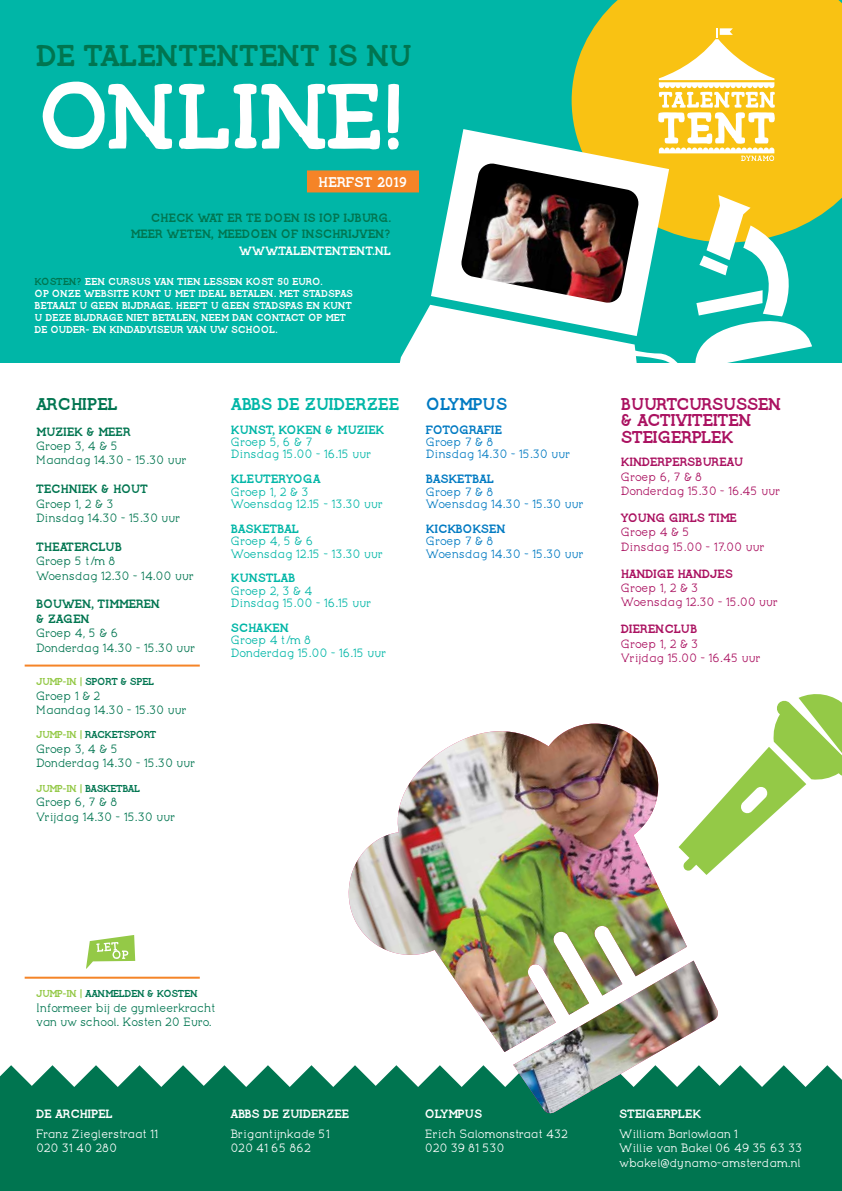
<style>
.page{position:relative;width:842px;height:1191px;background:#fff}
.page>*{position:absolute;margin:0;border:0;box-sizing:border-box;transform-origin:0 0}
.t1{font:700 92px "YAA";color:#fff}
.t2{font:700 30px "YAA";color:#007550}
.t3{font:700 17px/16.4px "YAA";letter-spacing:-.02em;color:#aa1160}
.t4{font:700 17px "YAA";color:#00b6a7}
.t5{font:700 17px "YAA";color:#007550}
.t6{font:700 17px "YAA";letter-spacing:-.005em;color:#007ac2}
.t7{font:700 14px "YAA";color:#fff}
.t8{font:12px/14.4px "YAA Type";color:#007550}
.t9{font:12px/12.4px "YAA Type";color:#00b6a7}
.t10{font:12px/14.4px "YAA Type";color:#fff}
.t11{font:12px/14.4px "YAA Type";color:#aa1160}
.t12{font:700 12px/14.4px "YAA";color:#007550}
.t13{font:12px/12.4px "YAA Type";color:#007ac2}
.t14{font:700 12px "YAA";color:#fff}
.t15{font:700 12px "YAA";color:#00b6a7}
.t16{font:700 12px "YAA";color:#aa1160}
.t17{font:700 12px "YAA";color:#007ac2}
.t18{font:700 12px "YAA";letter-spacing:-.02em;color:#aa1160}
.t19{font:700 12px "YAA";letter-spacing:-.02em;color:#007ac2}
.t20{font:700 10px/12px "YAA";color:#fff}
.t21{font:700 10px "YAA";letter-spacing:-.02em;color:#007550}
.s1{color:#007550}
.s2{color:#94c947}
.s3{font-family:"Trebuchet MS"}
</style>
<div class="page">
<div style="left:0;top:0;width:842px;height:363px;background:#00b6a7"></div>
<div style="left:0;top:1065px;width:842px;height:126px;background:#007550"></div>
<div style="left:593px;top:0;width:249px;height:221px;background:#f9c213"></div>
<svg style="left:398px;top:28px;width:414px;height:335px"></svg>
<svg style="left:431px;top:129px;width:238px;height:207px"></svg>
<hr style="left:25px;top:664px;width:175px;height:2px;background:#f58427">
<img style="left:340px;top:723px;width:379px;height:391px">
<svg style="left:678px;top:694px;width:164px;height:181px"></svg>
<div style="left:307px;top:170px;width:112px;height:22px;background:#f58427"></div>
<svg style="left:86px;top:935px;width:49px;height:33px"></svg>
<hr style="left:25px;top:976px;width:175px;height:2px;background:#f58427">
<h2 class="t2" style="left:36px;top:38px;width:377px">DE TALENTENTENT IS NU</h2>
<h1 class="t1" style="left:36px;top:61px;width:370px">ONLINE!</h1>
<p class="t7" style="left:318px;top:173px;width:91px">HERFST 2019</p>
<p class="t12" style="left:131px;top:209px;width:262px;line-height:16.4px;text-align:right">CHECK WAT ER TE DOEN IS IOP IJBURG.<br>MEER WETEN, MEEDOEN OF INSCHRIJVEN?</p>
<p class="t14" style="left:239px;top:243px;width:154px">WWW.TALENTENTENT.NL</p>
<p class="t20" style="left:35px;top:275px;width:320px"><span class="s1">KOSTEN?</span> EEN CURSUS VAN TIEN LESSEN KOST 50 EURO.<br>OP ONZE WEBSITE KUNT U MET IDEAL BETALEN. MET STADSPAS BETAALT U GEEN BIJDRAGE. HEEFT U GEEN STADSPAS EN KUNT U DEZE BIJDRAGE NIET BETALEN, NEEM DAN CONTACT OP MET DE OUDER- EN KINDADVISEUR VAN UW SCHOOL.</p>
<h3 class="t5" style="left:36px;top:393px;width:83px">ARCHIPEL</h3>
<p class="t12" style="left:36px;top:424px;width:96px">MUZIEK &amp; MEER</p>
<p class="t8" style="left:36px;top:438px;width:152px">Groep 3, 4 &amp; 5<br>Maandag 14.30 - 15.30 uur</p>
<p class="t12" style="left:36px;top:481px;width:113px">TECHNIEK &amp; HOUT</p>
<p class="t8" style="left:36px;top:496px;width:146px">Groep 1, 2 &amp; 3<br>Dinsdag 14.30 - 15.30 uur</p>
<p class="t12" style="left:36px;top:539px;width:87px">THEATERCLUB</p>
<p class="t8" style="left:36px;top:553px;width:159px">Groep 5 t/m 8<br>Woensdag 12.30 - 14.00 uur</p>
<p class="t12" style="left:36px;top:596px;width:126px">BOUWEN, TIMMEREN &amp; ZAGEN</p>
<p class="t8" style="left:36px;top:625px;width:161px">Groep 4, 5 &amp; 6<br>Donderdag 14.30 - 15.30 uur</p>
<p class="t21" style="left:36px;top:675px;width:119px"><span class="s2">JUMP-IN |</span> SPORT &amp; SPEL</p>
<p class="t8" style="left:36px;top:688px;width:152px">Groep 1 &amp; 2<br>Maandag 14.30 - 15.30 uur</p>
<p class="t21" style="left:36px;top:729px;width:122px"><span class="s2">JUMP-IN |</span> RACKETSPORT</p>
<p class="t8" style="left:36px;top:741px;width:161px">Groep 3, 4 &amp; 5<br>Donderdag 14.30 - 15.30 uur</p>
<p class="t21" style="left:36px;top:782px;width:106px"><span class="s2">JUMP-IN |</span> BASKETBAL</p>
<p class="t8" style="left:36px;top:794px;width:141px">Groep 6, 7 &amp; 8<br>Vrijdag 14.30 - 15.30 uur</p>
<h3 class="t4" style="left:231px;top:393px;width:169px">ABBS DE ZUIDERZEE</h3>
<p class="t15" style="left:231px;top:422px;width:155px">KUNST, KOKEN &amp; MUZIEK</p>
<p class="t9" style="left:231px;top:435px;width:142px">Groep 5, 6 &amp; 7<br>Dinsdag 15.00 - 16.15 uur</p>
<p class="t15" style="left:231px;top:472px;width:91px">KLEUTERYOGA</p>
<p class="t9" style="left:231px;top:485px;width:153px">Groep 1, 2 &amp; 3<br>Woensdag 12.15 - 13.30 uur</p>
<p class="t15" style="left:231px;top:521px;width:69px">BASKETBAL</p>
<p class="t9" style="left:231px;top:534px;width:153px">Groep 4, 5 &amp; 6<br>Woensdag 12.15 - 13.30 uur</p>
<p class="t15" style="left:231px;top:571px;width:66px">KUNSTLAB</p>
<p class="t9" style="left:231px;top:584px;width:142px">Groep 2, 3 &amp; 4<br>Dinsdag 15.00 - 16.15 uur</p>
<p class="t15" style="left:231px;top:620px;width:60px">SCHAKEN</p>
<p class="t9" style="left:231px;top:634px;width:157px">Groep 4 t/m 8<br>Donderdag 15.00 - 16.15 uur</p>
<h3 class="t6" style="left:426px;top:393px;width:83px">OLYMPUS</h3>
<p class="t19" style="left:426px;top:422px;width:78px">FOTOGRAFIE</p>
<p class="t13" style="left:426px;top:435px;width:146px">Groep 7 &amp; 8<br>Dinsdag 14.30 - 15.30 uur</p>
<p class="t17" style="left:426px;top:472px;width:69px">BASKETBAL</p>
<p class="t13" style="left:426px;top:485px;width:159px">Groep 7 &amp; 8<br>Woensdag 14.30 - 15.30 uur</p>
<p class="t17" style="left:426px;top:521px;width:81px">KICKBOKSEN</p>
<p class="t13" style="left:426px;top:534px;width:159px">Groep 7 &amp; 8<br>Woensdag 14.30 - 15.30 uur</p>
<h3 class="t3" style="left:621px;top:395px;width:162px">BUURTCURSUSSEN &amp; ACTIVITEITEN<br>STEIGERPLEK</h3>
<p class="t16" style="left:621px;top:455px;width:124px">KINDERPERSBUREAU</p>
<p class="t11" style="left:621px;top:469px;width:161px">Groep 6, 7 &amp; 8<br>Donderdag 15.30 - 16.45 uur</p>
<p class="t16" style="left:621px;top:510px;width:117px">YOUNG GIRLS TIME</p>
<p class="t11" style="left:621px;top:525px;width:145px">Groep 4 &amp; 5<br>Dinsdag 15.00 - 17.00 uur</p>
<p class="t18" style="left:621px;top:566px;width:113px">HANDIGE HANDJES</p>
<p class="t11" style="left:621px;top:580px;width:159px">Groep 1, 2 &amp; 3<br>Woensdag 12.30 - 15.00 uur</p>
<p class="t16" style="left:621px;top:622px;width:78px">DIERENCLUB</p>
<p class="t11" style="left:621px;top:636px;width:141px">Groep 1, 2 &amp; 3<br>Vrijdag 15.00 - 16.45 uur</p>
<p class="t21" style="left:36px;top:987px;width:163px"><span class="s2">JUMP-IN |</span> AANMELDEN &amp; KOSTEN</p>
<p class="t8" style="left:36px;top:1000px;width:181px">Informeer bij de gymleerkracht van uw school. Kosten 20 Euro.</p>
<p class="t14" style="left:36px;top:1106px;width:78px">DE ARCHIPEL</p>
<p class="t10" style="left:36px;top:1126px;width:124px">Franz Zieglerstraat 11<br>020 31 40 280</p>
<p class="t14" style="left:230px;top:1106px;width:120px">ABBS DE ZUIDERZEE</p>
<p class="t10" style="left:230px;top:1126px;width:101px">Brigantijnkade 51<br>020 41 65 862</p>
<p class="t14" style="left:425px;top:1106px;width:59px">OLYMPUS</p>
<p class="t10" style="left:425px;top:1126px;width:145px">Erich Salomonstraat 432<br>020 39 81 530</p>
<p class="t14" style="left:619px;top:1106px;width:83px">STEIGERPLEK</p>
<p class="t10" style="left:619px;top:1126px;width:184px">William Barlowlaan 1<br>Willie van Bakel 06 49 35 63 33 wbakel<span class="s3">@</span>dynamo-amsterdam.nl</p>
</div>
